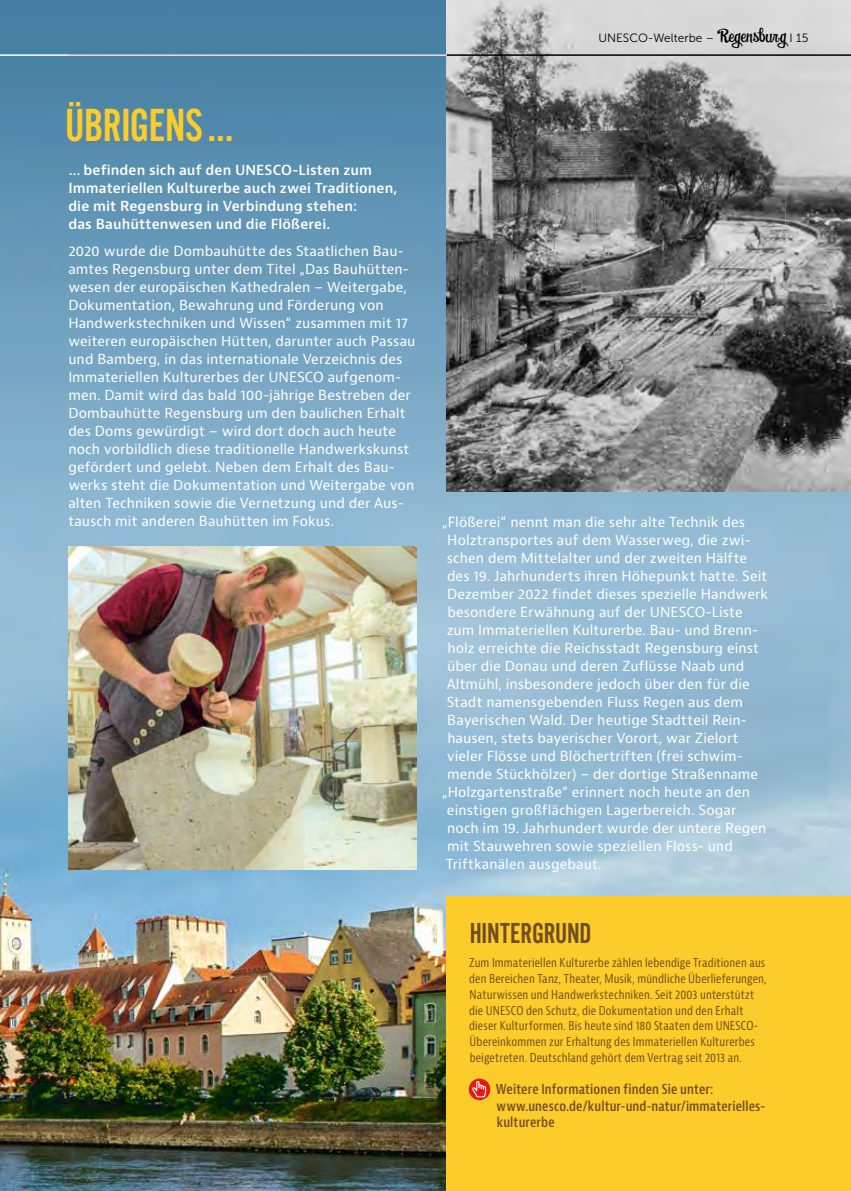
<style>
.page{position:relative;width:851px;height:1191px;background:#fff}
.page>*{position:absolute;margin:0;border:0;box-sizing:border-box;transform-origin:0 0}
.t1{font:48.15px "Alternate Got No 2 D";letter-spacing:-.01em;color:#fbcc2a}
.t2{font:30px "Alternate Got No 2 D";letter-spacing:-.005em;color:#714d24}
.t3{font:13.5px/18px "Bernino Sans";letter-spacing:.005em;color:#fff}
.t4{font:600 13.5px/18px "Bernino Sans";letter-spacing:.01em;color:#fff}
.t5{font:600 condensed 13.5px/16.5px "Bernina Sans";letter-spacing:.005em;color:#714d24}
.t6{font:condensed 12px/15.8px "Bernina Sans";letter-spacing:.01em;color:#714d24}
.t7{font:12px "Museo Sans 300";color:#000}
.s1{font-family:"Swingdancer";font-size:18px}
</style>
<div class="page">
<img style="left:0;top:0;width:850px;height:1191px">
<div style="left:446px;top:896px;width:404px;height:295px;background:#fbcc2a"></div>
<img style="left:446px;top:0;width:404px;height:491px">
<hr style="left:69px;top:54px;width:781px;height:2px;background:#000">
<img style="left:0;top:107px;width:1px;height:185px">
<svg style="left:468px;top:1078px;width:22px;height:22px"></svg>
<svg style="left:472px;top:1080px;width:14px;height:17px"></svg>
<img style="left:69px;top:546px;width:348px;height:324px">
<hr style="left:0;top:54px;width:446px;height:2px;background:#fff">
<h1 class="t1" style="left:65px;top:99px;width:170px">ÜBRIGENS …</h1>
<p class="t4" style="left:68px;top:161px;width:330px">… befinden sich auf den UNESCO-Listen zum Immateriellen Kulturerbe auch zwei Traditionen, die mit Regensburg in Verbindung stehen:<br>das Bauhüttenwesen und die Flößerei.</p>
<p class="t3" style="left:68px;top:242px;width:348px">2020 wurde die Dombauhütte des Staatlichen Bau&shy;amtes Regensburg unter dem Titel „Das Bauhütten&shy;wesen der europäischen Kathedralen – Weitergabe, Dokumentation, Bewahrung und Förderung von Handwerkstechniken und Wissen“ zusammen mit 17 weiteren europäischen Hütten, darunter auch Passau und Bamberg, in das internationale Verzeichnis des Immateriellen Kulturerbes der UNESCO aufgenom&shy;men. Damit wird das bald 100-jährige Bestreben der Dombauhütte Regensburg um den baulichen Erhalt des Doms gewürdigt – wird dort doch auch heute noch vorbildlich diese traditionelle Handwerkskunst gefördert und gelebt. Neben dem Erhalt des Bau&shy;werks steht die Dokumentation und Weitergabe von alten Techniken sowie die Vernetzung und der Aus&shy;tausch mit anderen Bauhütten im Fokus.</p>
<p class="t7" style="left:598px;top:31px;width:211px">UNESCO-Welterbe – <span class="s1">Regensburg</span> I 15</p>
<p class="t3" style="left:442px;top:513px;width:304px">„Flößerei“ nennt man die sehr alte Technik des</p>
<p class="t3" style="left:447px;top:531px;width:304px">Holztransportes auf dem Wasserweg, die zwi-</p>
<p class="t3" style="left:447px;top:549px;width:302px">schen dem Mittelalter und der zweiten Hälfte</p>
<p class="t3" style="left:447px;top:567px;width:322px">des 19. Jahrhunderts ihren Höhepunkt hatte. Seit</p>
<p class="t3" style="left:447px;top:585px;width:322px">Dezember 2022 findet dieses spezielle Handwerk</p>
<p class="t3" style="left:447px;top:603px;width:297px">besondere Erwähnung auf der UNESCO-Liste</p>
<p class="t3" style="left:446px;top:621px;width:313px">zum Immateriellen Kulturerbe. Bau- und Brenn-</p>
<p class="t3" style="left:447px;top:639px;width:313px">holz erreichte die Reichsstadt Regensburg einst</p>
<p class="t3" style="left:447px;top:657px;width:298px">über die Donau und deren Zuflüsse Naab und</p>
<p class="t3" style="left:446px;top:675px;width:305px">Altmühl, insbesondere jedoch über den für die</p>
<p class="t3" style="left:447px;top:693px;width:297px">Stadt namensgebenden Fluss Regen aus dem</p>
<p class="t3" style="left:447px;top:711px;width:301px">Bayerischen Wald. Der heutige Stadtteil Rein-</p>
<p class="t3" style="left:447px;top:729px;width:293px">hausen, stets bayerischer Vorort, war Zielort</p>
<p class="t3" style="left:446px;top:747px;width:297px">vieler Flösse und Blöchertriften (frei schwim-</p>
<p class="t3" style="left:447px;top:765px;width:312px">mende Stückhölzer) – der dortige Straßenname</p>
<p class="t3" style="left:442px;top:783px;width:309px">„Holzgartenstraße“ erinnert noch heute an den</p>
<p class="t3" style="left:447px;top:801px;width:291px">einstigen großflächigen Lagerbereich. Sogar</p>
<p class="t3" style="left:447px;top:819px;width:321px">noch im 19. Jahrhundert wurde der untere Regen</p>
<p class="t3" style="left:447px;top:837px;width:287px">mit Stauwehren sowie speziellen Floss- und</p>
<p class="t3" style="left:446px;top:855px;width:157px">Triftkanälen ausgebaut.</p>
<h2 class="t2" style="left:470px;top:917px;width:123px">HINTERGRUND</h2>
<p class="t6" style="left:469px;top:955px;width:299px">Zum Immateriellen Kulturerbe zählen lebendige Traditionen aus den Bereichen Tanz, Theater, Musik, mündliche Überlieferungen, Naturwissen und Handwerkstechniken. Seit 2003 unterstützt die UNESCO den Schutz, die Dokumentation und den Erhalt dieser Kulturformen. Bis heute sind 180 Staaten dem UNESCO-Übereinkommen zur Erhaltung des Immateriellen Kulturerbes beigetreten. Deutschland gehört dem Vertrag seit 2013 an.</p>
<p class="t5" style="left:496px;top:1081px;width:270px">Weitere Informationen finden Sie unter: www.unesco.de/kultur-und-natur/immaterielles&shy;kulturerbe</p>
</div>
